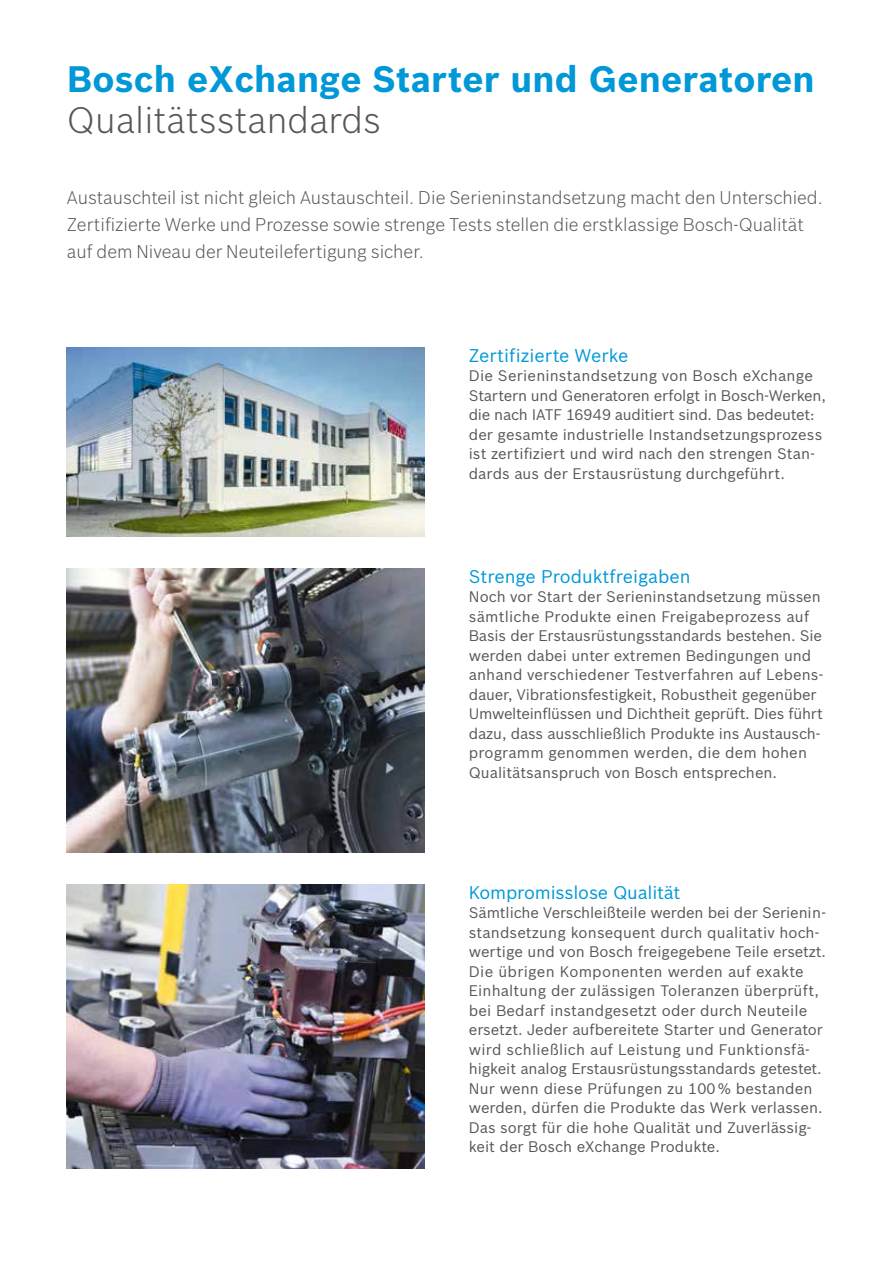
<style>
.page{position:relative;width:893px;height:1263px;background:#fff}
.page>*{position:absolute;margin:0;border:0;box-sizing:border-box;transform-origin:0 0}
.t1{font:700 36px "Bosch Sans";letter-spacing:.005em;color:#0098d7}
.t2{font:300 36px "Bosch Sans";letter-spacing:.005em;color:#575756}
.t3{font:300 18px/27px "Bosch Sans";color:#575756}
.t4{font:18px "Bosch Sans";color:#0098d7}
.t5{font:15px/19.5px "Bosch Sans";color:#575756}
</style>
<div class="page">
<img style="left:67px;top:347px;width:357px;height:190px">
<img style="left:67px;top:884px;width:357px;height:284px">
<img style="left:67px;top:569px;width:357px;height:283px">
<h1 class="t1" style="left:67px;top:57px;width:749px">Bosch eXchange Starter und Generatoren</h1>
<h1 class="t2" style="left:67px;top:98px;width:316px">Qualitätsstandards</h1>
<p class="t3" style="left:67px;top:183px;width:757px">Austauschteil ist nicht gleich Austauschteil. Die Serieninstandsetzung macht den Unterschied.<br>Zertifizierte Werke und Prozesse sowie strenge Tests stellen die erstklassige Bosch-Qualität auf dem Niveau der Neuteilefertigung sicher.</p>
<p class="t4" style="left:469px;top:344px;width:161px">Zertifizierte Werke</p>
<p class="t5" style="left:469px;top:366px;width:359px">Die Serieninstandsetzung von Bosch eXchange Startern und Generatoren erfolgt in Bosch-Werken, die nach IATF 16949 auditiert sind. Das bedeutet: der gesamte industrielle Instandsetzungsprozess ist zertifiziert und wird nach den strengen Stan&shy;dards aus der Erstausrüstung durchgeführt.</p>
<p class="t4" style="left:469px;top:565px;width:223px">Strenge Produktfreigaben</p>
<p class="t5" style="left:469px;top:587px;width:356px">Noch vor Start der Serieninstandsetzung müssen sämtliche Produkte einen Freigabeprozess auf Basis der Erstausrüstungsstandards bestehen. Sie werden dabei unter extremen Bedingungen und anhand verschiedener Testverfahren auf Lebens&shy;dauer, Vibrationsfestigkeit, Robustheit gegenüber Umwelteinflüssen und Dichtheit geprüft. Dies führt dazu, dass ausschließlich Produkte ins Austausch&shy;programm genommen werden, die dem hohen Qualitätsanspruch von Bosch entsprechen.</p>
<p class="t4" style="left:469px;top:881px;width:213px">Kompromisslose Qualität</p>
<p class="t5" style="left:469px;top:903px;width:359px">Sämtliche Verschleißteile werden bei der Serienin&shy;standsetzung konsequent durch qualitativ hoch&shy;wertige und von Bosch freigegebene Teile ersetzt.<br>Die übrigen Komponenten werden auf exakte Einhaltung der zulässigen Toleranzen überprüft, bei Bedarf instandgesetzt oder durch Neuteile ersetzt. Jeder aufbereitete Starter und Generator wird schließlich auf Leistung und Funktionsfä&shy;higkeit analog Erstausrüstungsstandards getestet.<br>Nur wenn diese Prüfungen zu 100% bestanden werden, dürfen die Produkte das Werk verlassen.<br>Das sorgt für die hohe Qualität und Zuverlässig&shy;keit der Bosch eXchange Produkte.</p>
</div>
